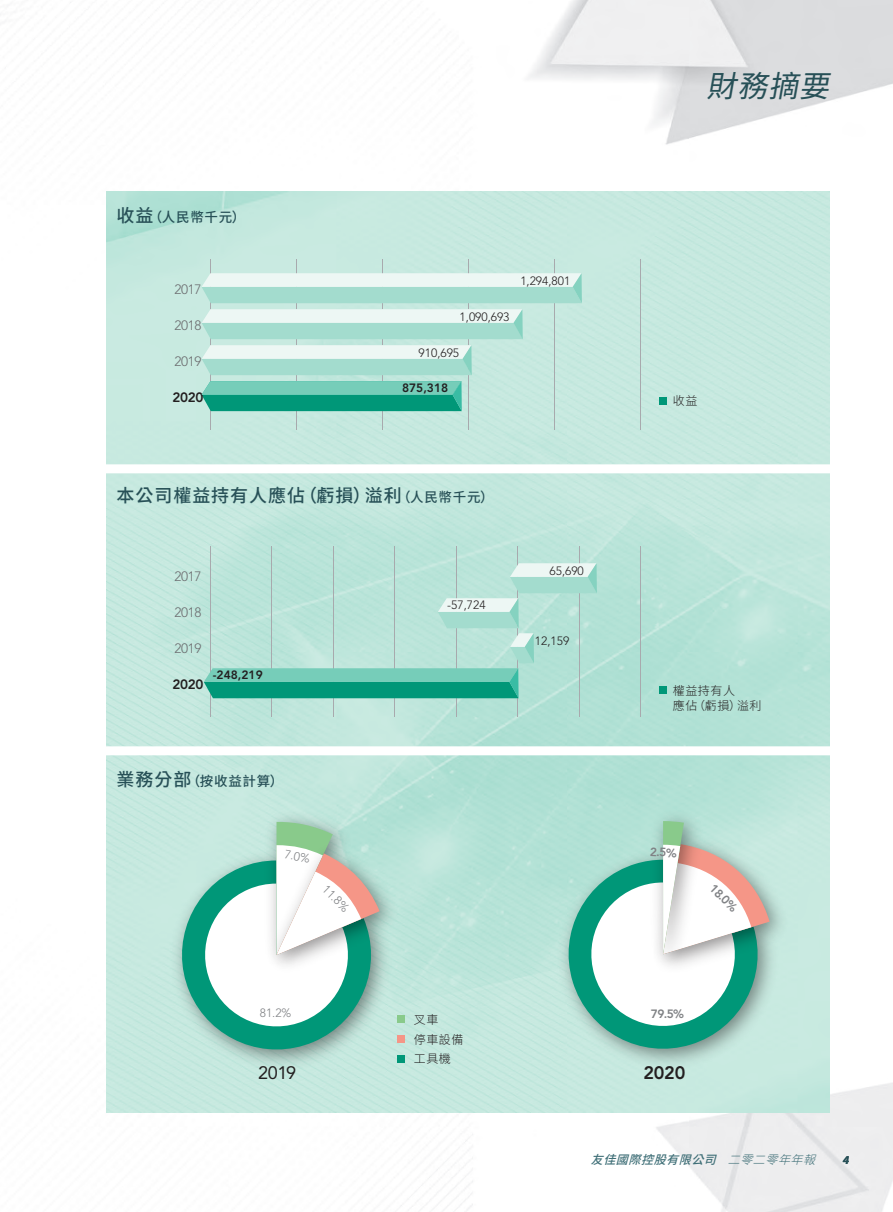
<style>
.page{position:relative;width:893px;height:1212px;background:#fff}
.page>*{position:absolute;margin:0;border:0;box-sizing:border-box;transform-origin:0 0}
.t1{font:italic 30px "Source Han Sans TC";color:#275057}
.Heading_1{font:500 18px "Source Han Sans TC";letter-spacing:.055em;color:#275057}
.t2{font:800 18px "Avenir LT Std";color:#231f20}
.t3{font:18px "Avenir LT Std";color:#231f20}
.t4{font:300 13.5px "Avenir LT Std";letter-spacing:-.025em;color:#6c6d70}
.Heading_1-2{font:500 13.5px "Source Han Sans TC";letter-spacing:.055em;color:#275057}
.t5{font:800 13.5px "Avenir LT Std";letter-spacing:-.025em;color:#231f20}
.t6{font:300 12px "Avenir LT Std";color:#231f20}
.Body_Text{font:300 12px "Source Han Sans TC";letter-spacing:.05em;color:#231f20}
.t7{font:italic 500 12px "Source Han Sans TC";color:#3f6f77}
.t8{font:800 12px "Avenir LT Std";color:#231f20}
.t9{font:300 12px "Avenir LT Std";color:#808285}
.t10{font:800 12px "Avenir LT Std";color:#808285}
.t11{font:italic 700 12px "Myriad Pro";color:#275057}
.s1{font-weight:300}
</style>
<div class="page">
<img style="left:0;top:0;width:893px;height:1212px">
<img style="left:106px;top:191px;width:723px;height:921px">
<hr style="left:271px;top:546px;width:1px;height:170px;background:#a8a9ad">
<hr style="left:394px;top:546px;width:1px;height:170px;background:#a8a9ad">
<hr style="left:333px;top:546px;width:1px;height:170px;background:#a8a9ad">
<hr style="left:579px;top:546px;width:1px;height:170px;background:#a8a9ad">
<hr style="left:517px;top:546px;width:1px;height:170px;background:#a8a9ad">
<hr style="left:456px;top:546px;width:1px;height:170px;background:#a8a9ad">
<hr style="left:640px;top:546px;width:1px;height:170px;background:#a8a9ad">
<hr style="left:210px;top:546px;width:1px;height:170px;background:#a8a9ad">
<hr style="left:296px;top:259px;width:1px;height:170px;background:#a8a9ad">
<hr style="left:382px;top:259px;width:1px;height:170px;background:#a8a9ad">
<hr style="left:554px;top:259px;width:1px;height:170px;background:#a8a9ad">
<hr style="left:468px;top:259px;width:1px;height:170px;background:#a8a9ad">
<hr style="left:640px;top:259px;width:1px;height:170px;background:#a8a9ad">
<hr style="left:210px;top:259px;width:1px;height:170px;background:#a8a9ad">
<svg style="left:202px;top:273px;width:380px;height:30px;background:#c4e8df"></svg>
<svg style="left:204px;top:563px;width:393px;height:135px;background:#a3dacd"></svg>
<svg style="left:202px;top:309px;width:321px;height:30px;background:#c4e8de"></svg>
<svg style="left:202px;top:345px;width:270px;height:30px;background:#c3e8de"></svg>
<svg style="left:202px;top:381px;width:260px;height:30px;background:#38b197"></svg>
<img style="left:163px;top:842px;width:235px;height:234px">
<svg style="left:169px;top:860px;width:215px;height:202px;background:#9fd2c6"></svg>
<img style="left:258px;top:803px;width:102px;height:19px">
<img style="left:380px;top:835px;width:26px;height:147px">
<svg style="left:195px;top:822px;width:185px;height:214px"></svg>
<div style="left:397px;top:1015px;width:8px;height:8px;background:#89ca8b"></div>
<div style="left:397px;top:1035px;width:8px;height:8px;background:#f59687"></div>
<div style="left:397px;top:1055px;width:8px;height:8px;background:#009778"></div>
<div style="left:659px;top:686px;width:8px;height:8px;background:#009778"></div>
<div style="left:659px;top:397px;width:8px;height:7px;background:#009778"></div>
<img style="left:550px;top:841px;width:235px;height:235px">
<img style="left:770px;top:826px;width:24px;height:155px">
<img style="left:645px;top:802px;width:66px;height:19px">
<svg style="left:557px;top:821px;width:213px;height:239px"></svg>
<div style="left:90px;top:464px;width:775px;height:9px;background:#fff"></div>
<div style="left:90px;top:746px;width:775px;height:9px;background:#fff"></div>
<h1 class="t1" style="left:706px;top:69px;width:139px">財務摘要</h1>
<p class="Heading_1" style="left:117px;top:205px;width:38px">收益</p>
<p class="Heading_1-2" style="left:149px;top:210px;width:98px">（人民幣千元(</p>
<p class="t4" style="left:174px;top:282px;width:29px">2017</p>
<p class="t4" style="left:174px;top:318px;width:29px">2018</p>
<p class="t4" style="left:174px;top:354px;width:29px">2019</p>
<p class="t5" style="left:173px;top:390px;width:32px">2020</p>
<p class="t6" style="left:460px;top:309px;width:51px">1,090,693</p>
<p class="t6" style="left:419px;top:345px;width:42px">910,695</p>
<p class="t8" style="left:402px;top:381px;width:48px">875,318</p>
<p class="t6" style="left:520px;top:274px;width:51px">1,294,801</p>
<p class="Heading_1" style="left:299px;top:485px;width:73px">（虧損）</p>
<p class="Heading_1" style="left:117px;top:485px;width:190px">本公司權益持有人應佔</p>
<p class="Heading_1" style="left:365px;top:485px;width:38px">溢利</p>
<p class="Heading_1-2" style="left:397px;top:489px;width:98px">（人民幣千元(</p>
<p class="t4" style="left:174px;top:568px;width:29px">2017</p>
<p class="t4" style="left:174px;top:604px;width:29px">2018</p>
<p class="t4" style="left:174px;top:640px;width:29px">2019</p>
<p class="t5" style="left:173px;top:676px;width:32px">2020</p>
<p class="t8" style="left:213px;top:668px;width:51px">-248,219</p>
<p class="Heading_1" style="left:117px;top:769px;width:76px">業務分部</p>
<p class="Heading_1-2" style="left:187px;top:773px;width:98px">（按收益計算(</p>
<p class="t9" style="left:286px;top:847px;width:27px;rotate:11deg">7.0%</p>
<p class="t9" style="left:329px;top:882px;width:33px;rotate:44deg">11.8%</p>
<p class="t6" style="left:447px;top:598px;width:40px">-57,724</p>
<p class="t6" style="left:550px;top:563px;width:36px">65,690</p>
<p class="t6" style="left:535px;top:633px;width:36px">12,159</p>
<p class="Body_Text" style="left:673px;top:393px;width:26px">收益</p>
<p class="Body_Text" style="left:673px;top:683px;width:64px">權益持有人</p>
<p class="Body_Text" style="left:673px;top:698px;width:26px">應佔</p>
<p class="Body_Text" style="left:693px;top:698px;width:49px">（虧損）</p>
<p class="Body_Text" style="left:737px;top:698px;width:26px">溢利</p>
<p class="t10" style="left:650px;top:844px;width:28px;rotate:3deg">2.5%</p>
<p class="t10" style="left:717px;top:881px;width:35px;rotate:45deg">18.0%</p>
<p class="t9" style="left:260px;top:1006px;width:33px">81.2%</p>
<p class="t3" style="left:258px;top:1062px;width:40px">2019</p>
<p class="Body_Text" style="left:414px;top:1013px;width:26px">叉車</p>
<p class="Body_Text" style="left:414px;top:1032px;width:51px">停車設備</p>
<p class="Body_Text" style="left:414px;top:1052px;width:39px">工具機</p>
<p class="t10" style="left:651px;top:1006px;width:35px">79.5%</p>
<p class="t2" style="left:643px;top:1062px;width:43px">2020</p>
<p class="t7" style="left:591px;top:1153px;width:235px">友佳國際控股有限公司<span class="s1">二零二零年年報</span></p>
<p class="t11" style="left:843px;top:1152px;width:8px">4</p>
</div>
